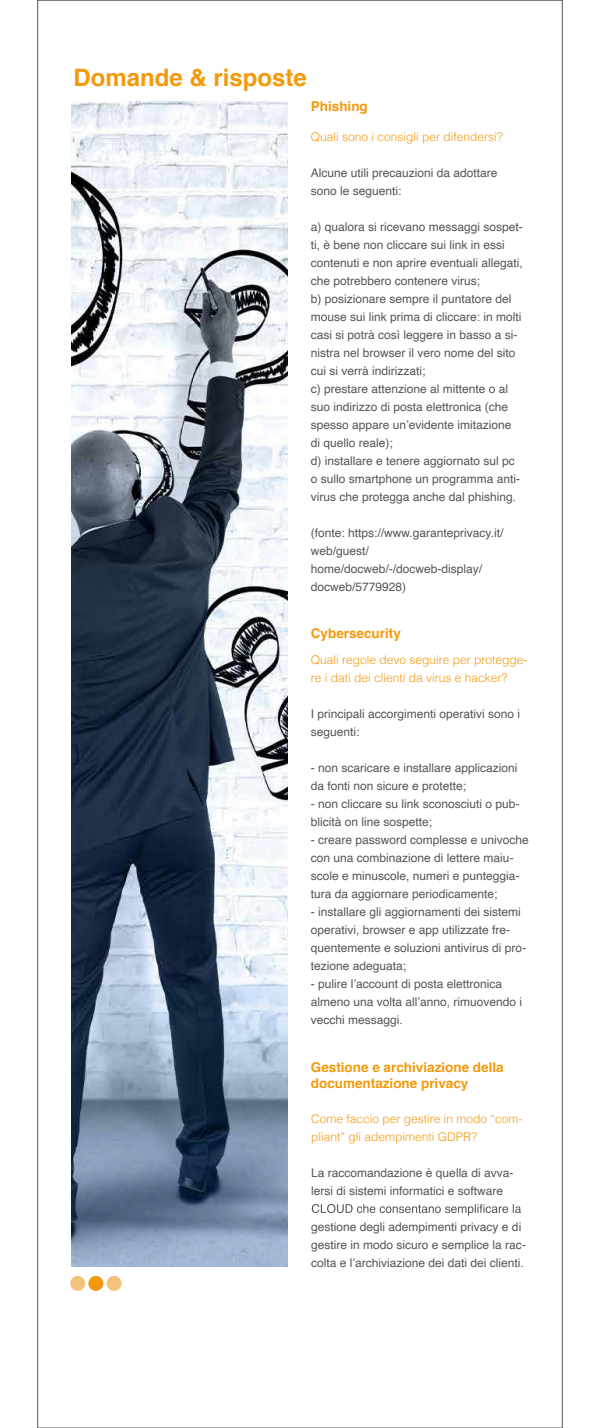
<style>
.page{position:relative;width:600px;height:1428px;background:#fff}
.page>*{position:absolute;margin:0;border:0;box-sizing:border-box;transform-origin:0 0}
.t1{font:700 24px "Helvetica";color:#f4990b}
.t2{font:700 13.5px/16.2px "Helvetica";color:#f4990b}
.t3{font:12px/18px "Helvetica";color:#565555}
.t4{font:300 12px/18px "Helvetica";color:#f49911}
</style>
<div class="page">
<svg style="left:38px;top:0;width:524px;height:1px"></svg>
<div style="left:70px;top:1275px;width:15px;height:15px;background:#f3c37b;border-radius:50%"></div>
<div style="left:88px;top:1275px;width:15px;height:15px;background:#f4990b;border-radius:50%"></div>
<div style="left:107px;top:1275px;width:15px;height:15px;background:#f3c37b;border-radius:50%"></div>
<img style="left:72px;top:102px;width:216px;height:1164px">
<svg style="left:312px;top:1204px;width:209px;height:11px"></svg>
<h1 class="t1" style="left:74px;top:58px;width:235px">Domande &amp; risposte</h1>
<p class="t2" style="left:311px;top:98px;width:59px">Phishing</p>
<p class="t4" style="left:311px;top:129px;width:194px">Quali sono i consigli per difendersi?</p>
<p class="t3" style="left:311px;top:165px;width:188px">Alcune utili precauzioni da adottare sono le seguenti:</p>
<p class="t3" style="left:311px;top:219px;width:214px">a) qualora si ricevano messaggi sospet&shy;ti, è bene non cliccare sui link in essi contenuti e non aprire eventuali allegati, che potrebbero contenere virus;<br>b) posizionare sempre il puntatore del mouse sui link prima di cliccare: in molti casi si potrà così leggere in basso a si&shy;nistra nel browser il vero nome del sito cui si verrà indirizzati;<br>c) prestare attenzione al mittente o al suo indirizzo di posta elettronica (che spesso appare un’evidente imitazione di quello reale);<br>d) installare e tenere aggiornato sul pc o sullo smartphone un programma anti&shy;virus che protegga anche dal phishing.</p>
<p class="t3" style="left:311px;top:525px;width:194px">(fonte: https://www.garanteprivacy.it/ web/guest/ home/docweb/-/docweb-display/ docweb/5779928)</p>
<p class="t2" style="left:311px;top:625px;width:92px">Cybersecurity</p>
<p class="t4" style="left:311px;top:651px;width:218px">Quali regole devo seguire per protegge&shy;re i dati dei clienti da virus e hacker?</p>
<p class="t3" style="left:311px;top:705px;width:211px">I principali accorgimenti operativi sono i seguenti:</p>
<p class="t3" style="left:311px;top:759px;width:208px">- non scaricare e installare applicazioni da fonti non sicure e protette;</p>
<p class="t3" style="left:311px;top:795px;width:210px">- non cliccare su link sconosciuti o pub&shy;blicità on line sospette;</p>
<p class="t3" style="left:311px;top:831px;width:219px">- creare password complesse e univoche con una combinazione di lettere maiu&shy;scole e minuscole, numeri e punteggia&shy;tura da aggiornare periodicamente;</p>
<p class="t3" style="left:311px;top:903px;width:217px">- installare gli aggiornamenti dei sistemi operativi, browser e app utilizzate fre&shy;quentemente e soluzioni antivirus di pro&shy;tezione adeguata;</p>
<p class="t3" style="left:311px;top:974px;width:213px">- pulire l’account di posta elettronica almeno una volta all’anno, rimuovendo i vecchi messaggi.</p>
<p class="t2" style="left:311px;top:1058px;width:194px">Gestione e archiviazione della documentazione privacy</p>
<p class="t4" style="left:311px;top:1110px;width:213px">Come faccio per gestire in modo “com&shy;pliant” gli adempimenti GDPR?</p>
<p class="t3" style="left:311px;top:1164px;width:204px">La raccomandazione è quella di avva&shy;lersi di sistemi informatici e software</p>
<p class="t3" style="left:311px;top:1218px;width:216px">gestione degli adempimenti privacy e di gestire in modo sicuro e semplice la rac&shy;colta e l’archiviazione dei dati dei clienti.</p>
</div>
